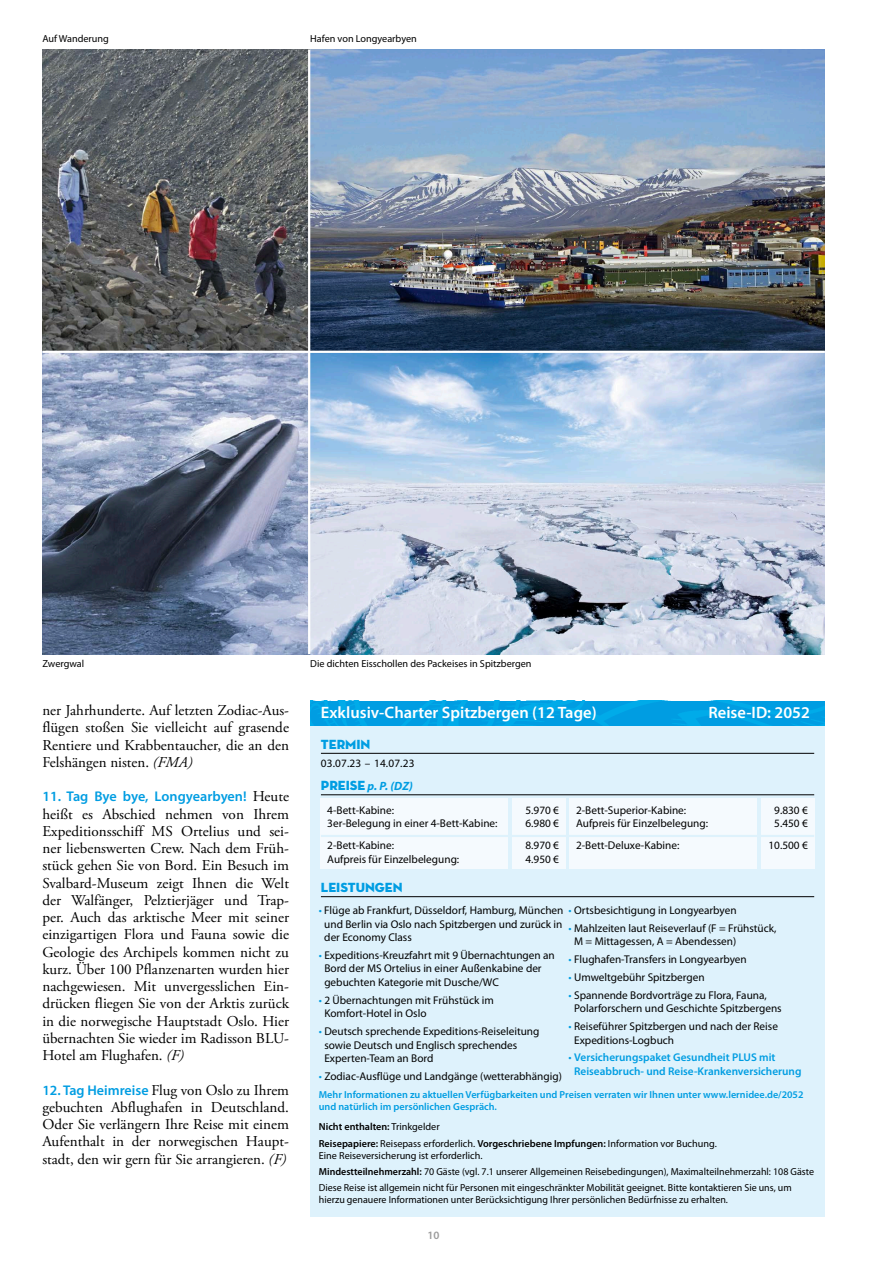
<style>
.page{position:relative;width:893px;height:1263px;background:#fff}
.page>*{position:absolute;margin:0;border:0;box-sizing:border-box;transform-origin:0 0}
.t1{font:600 16.5px "Myriad Pro";color:#fff}
.t2{font:15px/17.2px "Adobe Garamond Pro";color:#000;text-align:justify}
.t3{font:600 14.1px "Myriad Pro";color:#009de2}
.t4{font:13.5px "Neutra Disp Titling";color:#009de2}
.t5{font:italic 700 12px "Myriad Pro";color:#009de2}
.t6{font:11.25px/13.5px "Myriad Pro";color:#000}
.t7{font:600 11.25px/13.5px "Myriad Pro";color:#009de2}
.t8{font:600 11.25px "Myriad Pro";color:#9c9c9c}
.t9{font:10.2px/16.2px "Myriad Pro";color:#000}
.t10{font:600 10.2px/12.3px "Myriad Pro";color:#009de2}
.s1{font-style:italic}
.s2{font-family:"Adobe Garamond Pro";font-weight:400;font-size:15px;color:#000}
.s3{font-family:"Myriad Pro";font-weight:600;font-size:14.1px;color:#009de2}
.s4{font-family:"Neutra Disp Titling";font-weight:400;font-style:normal;font-size:13.5px}
.s5{color:#009de2}
.s6{font-weight:400}
.s7{font-weight:600}
</style>
<div class="page">
<div style="left:310px;top:701px;width:515px;height:515px;background:#def2fc"></div>
<img style="left:310px;top:701px;width:515px;height:24px">
<hr style="left:321px;top:753px;width:493px;height:1px;background:#000">
<hr style="left:321px;top:794px;width:493px;height:1px;background:#000">
<div style="left:570px;top:799px;width:187px;height:70px;background:#f5fafe"></div>
<div style="left:321px;top:799px;width:187px;height:70px;background:#f5fafe"></div>
<div style="left:512px;top:799px;width:53px;height:70px;background:#f5fafe"></div>
<div style="left:761px;top:799px;width:53px;height:70px;background:#f5fafe"></div>
<hr style="left:321px;top:835px;width:493px;height:2px;background:#def2fc">
<img style="left:42px;top:49px;width:783px;height:605px">
<hr style="left:308px;top:49px;width:2px;height:605px;background:#fff">
<hr style="left:42px;top:351px;width:783px;height:2px;background:#fff">
<hr style="left:321px;top:896px;width:493px;height:1px;background:#000">
<p class="t9" style="left:42px;top:31px;width:68px">Auf Wanderung</p>
<p class="t9" style="left:310px;top:31px;width:108px">Hafen von Longyearbyen</p>
<p class="t9" style="left:42px;top:655px;width:43px">Zwergwal</p>
<p class="t9" style="left:310px;top:655px;width:223px">Die dichten Eisschollen des Packeises in Spitzbergen</p>
<h2 class="t2" style="left:42px;top:702px;width:248px">ner Jahrhunderte. Auf letzten Zodiac-Aus&shy;flügen stoßen Sie vielleicht auf grasende Rentiere und Krabbentaucher, die an den Felshängen nisten. <span class="s1">(FMA)</span></h2>
<p class="t3" style="left:42px;top:789px;width:248px">11. Tag Bye bye, Longyearbyen! <span class="s2">Heute</span></p>
<p class="t2" style="left:42px;top:806px;width:248px">heißt es Abschied nehmen von Ihrem Expeditionsschiff MS Ortelius und sei&shy;ner liebenswerten Crew. Nach dem Früh&shy;stück gehen Sie von Bord. Ein Besuch im Svalbard-Museum zeigt Ihnen die Welt der Walfänger, Pelztierjäger und Trap&shy;per. Auch das arktische Meer mit seiner einzigartigen Flora und Fauna sowie die Geologie des Archipels kommen nicht zu kurz. Über 100 Pflanzenarten wurden hier nachgewiesen. Mit unvergesslichen Ein&shy;drücken fliegen Sie von der Arktis zurück in die norwegische Hauptstadt Oslo. Hier übernachten Sie wieder im Radisson BLU-Hotel am Flughafen. <span class="s1">(F)</span></p>
<h2 class="t2" style="left:42px;top:1082px;width:248px"><span class="s3">12. Tag Heimreise</span> Flug von Oslo zu Ihrem gebuchten Abflughafen in Deutschland.<br>Oder Sie verlängern Ihre Reise mit einem Aufenthalt in der norwegischen Haupt&shy;stadt, den wir gern für Sie arrangieren. <span class="s1">(F)</span></h2>
<h1 class="t1" style="left:321px;top:704px;width:277px">Exklusiv-Charter Spitzbergen (12 Tage)</h1>
<h1 class="t1" style="left:708px;top:704px;width:103px">Reise-ID: 2052</h1>
<p class="t4" style="left:321px;top:736px;width:51px">TERMIN</p>
<p class="t6" style="left:321px;top:756px;width:95px">03.07.23 – 14.07.23</p>
<p class="t5" style="left:321px;top:780px;width:93px"><span class="s4">PREISE</span> p. P. (DZ)</p>
<p class="t6" style="left:576px;top:803px;width:133px">2-Bett-Superior-Kabine:<br>Aufpreis für Einzelbelegung:</p>
<p class="t6" style="left:576px;top:839px;width:105px">2-Bett-Deluxe-Kabine:</p>
<p class="t6" style="left:327px;top:803px;width:172px">4-Bett-Kabine:<br>3er-Belegung in einer 4-Bett-Kabine:</p>
<p class="t6" style="left:327px;top:839px;width:133px">2-Bett-Kabine:<br>Aufpreis für Einzelbelegung:</p>
<p class="t6" style="left:525px;top:803px;width:35px">5.970 €<br>6.980 €</p>
<p class="t6" style="left:525px;top:839px;width:35px">8.970 €<br>4.950 €</p>
<p class="t6" style="left:774px;top:803px;width:35px">9.830 €<br>5.450 €</p>
<p class="t6" style="left:768px;top:839px;width:41px">10.500 €</p>
<p class="t4" style="left:321px;top:879px;width:83px">LEISTUNGEN</p>
<p class="t6" style="left:324px;top:904px;width:241px;text-align:justify;text-indent:-6px"><span class="s5">•</span> Flüge ab Frankfurt, Düsseldorf, Hamburg, München und Berlin via Oslo nach Spitzbergen und zurück in der Economy Class</p>
<p class="t6" style="left:324px;top:949px;width:232px;text-indent:-6px"><span class="s5">•</span> Expeditions-Kreuzfahrt mit 9 Übernachtungen an<br>Bord der MS Ortelius in einer Außenkabine der gebuchten Kategorie mit Dusche/WC</p>
<p class="t6" style="left:324px;top:993px;width:171px;text-indent:-6px"><span class="s5">•</span> 2 Übernachtungen mit Frühstück im<br>Komfort-Hotel in Oslo</p>
<p class="t6" style="left:324px;top:1025px;width:217px;text-indent:-6px"><span class="s5">•</span> Deutsch sprechende Expeditions-Reiseleitung sowie Deutsch und Englisch sprechendes<br>Experten-Team an Bord</p>
<p class="t6" style="left:319px;top:1069px;width:245px"><span class="s5">•</span> Zodiac-Ausflüge und Landgänge (wetterabhängig)</p>
<p class="t6" style="left:569px;top:904px;width:170px"><span class="s5">•</span> Ortsbesichtigung in Longyearbyen</p>
<p class="t6" style="left:574px;top:922px;width:204px;text-indent:-6px"><span class="s5">•</span> Mahlzeiten laut Reiseverlauf (F = Frühstück,<br>M = Mittagessen, A = Abendessen)</p>
<p class="t6" style="left:569px;top:953px;width:180px"><span class="s5">•</span> Flughafen-Transfers in Longyearbyen</p>
<p class="t6" style="left:569px;top:971px;width:137px"><span class="s5">•</span> Umweltgebühr Spitzbergen</p>
<p class="t6" style="left:574px;top:988px;width:209px;text-indent:-6px"><span class="s5">•</span> Spannende Bordvorträge zu Flora, Fauna,<br>Polarforschern und Geschichte Spitzbergens</p>
<p class="t6" style="left:574px;top:1020px;width:205px;text-indent:-6px"><span class="s5">•</span> Reiseführer Spitzbergen und nach der Reise<br>Expeditions-Logbuch</p>
<p class="t7" style="left:574px;top:1051px;width:229px;text-indent:-6px"><span class="s6">•</span> Versicherungspaket Gesundheit PLUS mit<br>Reiseabbruch- und Reise-Krankenversicherung</p>
<p class="t10" style="left:319px;top:1088px;width:486px">Mehr Informationen zu aktuellen Verfügbarkeiten und Preisen verraten wir Ihnen unter www.lernidee.de/2052 und natürlich im persönlichen Gespräch.</p>
<p class="t9" style="left:319px;top:1119px;width:399px"><span class="s7">Nicht enthalten:</span> Trinkgelder<br><span class="s7">Reisepapiere:</span> Reisepass erforderlich. <span class="s7">Vorgeschriebene Impfungen:</span> Information vor Buchung.</p>
<p class="t9" style="left:319px;top:1147px;width:497px">Eine Reiseversicherung ist erforderlich.<br><span class="s7">Mindestteilnehmerzahl:</span> 70 Gäste (vgl. 7.1 unserer Allgemeinen Reisebedingungen), Maximalteilnehmerzahl: 108 Gäste<br>Diese Reise ist allgemein nicht für Personen mit eingeschränkter Mobilität geeignet. Bitte kontaktieren Sie uns, um</p>
<p class="t9" style="left:319px;top:1192px;width:411px">hierzu genauere Informationen unter Berücksichtigung Ihrer persönlichen Bedürfnisse zu erhalten.</p>
<p class="t8" style="left:428px;top:1229px;width:14px">10</p>
</div>
